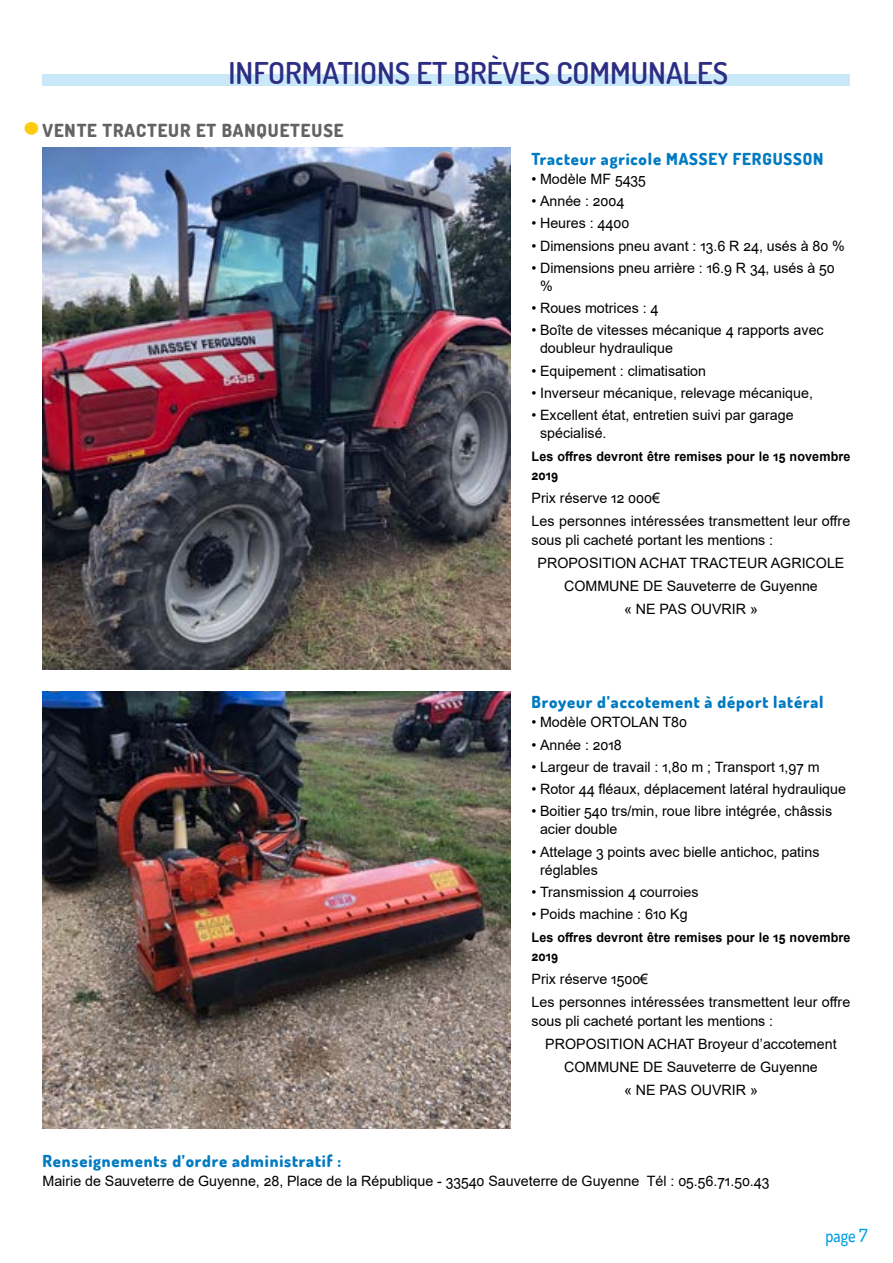
<style>
.page{position:relative;width:893px;height:1263px;background:#fff}
.page>*{position:absolute;margin:0;border:0;box-sizing:border-box;transform-origin:0 0}
.t1{font:600 30px "Dosis";color:#2c2e83}
.t2{font:800 18px "Dosis";letter-spacing:.05em;color:#646363}
.t3{font:500 18px "Dosis";color:#009fe3;scale:.9 1}
.t4{font:800 16.5px "Dosis";letter-spacing:.05em;color:#007ac2}
.t5{font:14.25px/18px "Arial";color:#000}
.t6{font:700 13.2px/18.8px "Arial";letter-spacing:.01em;color:#000;scale:.96 1}
.s1{font-size:48px;color:#fecb0f}
</style>
<div class="page">
<img style="left:43px;top:691px;width:467px;height:437px">
<img style="left:43px;top:148px;width:467px;height:522px">
<div style="left:43px;top:74px;width:807px;height:12px;background:#c9e9fb"></div>
<h1 class="t1" style="left:228px;top:53px;width:501px">INFORMATIONS ET BRÈVES COMMUNALES</h1>
<p class="t2" style="left:23px;top:119px;width:322px"><span class="s1">•</span> VENTE TRACTEUR ET BANQUETEUSE</p>
<p class="t4" style="left:531px;top:148px;width:293px">Tracteur agricole MASSEY FERGUSSON</p>
<p class="t5" style="left:531px;top:170px;width:116px">• Modèle MF 5435</p>
<p class="t5" style="left:531px;top:192px;width:94px">• Année : 2004</p>
<p class="t5" style="left:531px;top:214px;width:99px">• Heures : 4400</p>
<p class="t5" style="left:531px;top:236px;width:315px">• Dimensions pneu avant : 13.6 R 24, usés à 80 %</p>
<p class="t5" style="left:540px;top:259px;width:296px;text-indent:-9px">• Dimensions pneu arrière : 16.9 R 34, usés à 50 %</p>
<p class="t5" style="left:531px;top:299px;width:128px">• Roues motrices : 4</p>
<p class="t5" style="left:540px;top:321px;width:285px;text-indent:-9px">• Boîte de vitesses mécanique 4 rapports avec doubleur hydraulique</p>
<p class="t5" style="left:531px;top:361px;width:176px">• Equipement : climatisation</p>
<p class="t5" style="left:531px;top:384px;width:283px">• Inverseur mécanique, relevage mécanique,</p>
<p class="t5" style="left:540px;top:406px;width:255px;text-indent:-9px">• Excellent état, entretien suivi par garage spécialisé.</p>
<p class="t6" style="left:531px;top:447px;width:334px">Les offres devront être remises pour le 15 novembre<br>2019</p>
<p class="t5" style="left:531px;top:486px;width:320px;line-height:23px">Prix réserve 12 000€<br>Les personnes intéressées transmettent leur offre</p>
<p class="t5" style="left:531px;top:530px;width:243px">sous pli cacheté portant les mentions :</p>
<p class="t5" style="left:538px;top:553px;width:308px">PROPOSITION ACHAT TRACTEUR AGRICOLE</p>
<p class="t5" style="left:564px;top:576px;width:255px">COMMUNE DE Sauveterre de Guyenne</p>
<p class="t5" style="left:624px;top:599px;width:135px">« NE PAS OUVRIR »</p>
<p class="t4" style="left:531px;top:691px;width:293px">Broyeur d’accotement à déport latéral</p>
<p class="t5" style="left:531px;top:713px;width:157px">• Modèle ORTOLAN T80</p>
<p class="t5" style="left:531px;top:735px;width:92px">• Année : 2018</p>
<p class="t5" style="left:531px;top:758px;width:289px">• Largeur de travail : 1,80 m ; Transport 1,97 m</p>
<p class="t5" style="left:531px;top:780px;width:316px">• Rotor 44 fléaux, déplacement latéral hydraulique</p>
<p class="t5" style="left:540px;top:802px;width:294px;text-indent:-9px">• Boitier 540 trs/min, roue libre intégrée, châssis acier double</p>
<p class="t5" style="left:540px;top:842px;width:281px;text-indent:-9px">• Attelage 3 points avec bielle antichoc, patins réglables</p>
<p class="t5" style="left:531px;top:883px;width:168px">• Transmission 4 courroies</p>
<p class="t5" style="left:531px;top:905px;width:158px">• Poids machine : 610 Kg</p>
<p class="t6" style="left:531px;top:928px;width:334px">Les offres devront être remises pour le 15 novembre<br>2019</p>
<p class="t5" style="left:531px;top:967px;width:320px;line-height:23px">Prix réserve 1500€<br>Les personnes intéressées transmettent leur offre</p>
<p class="t5" style="left:531px;top:1011px;width:243px">sous pli cacheté portant les mentions :</p>
<p class="t5" style="left:545px;top:1034px;width:293px">PROPOSITION ACHAT Broyeur d’accotement</p>
<p class="t5" style="left:564px;top:1057px;width:255px">COMMUNE DE Sauveterre de Guyenne</p>
<p class="t5" style="left:624px;top:1080px;width:135px">« NE PAS OUVRIR »</p>
<p class="t4" style="left:43px;top:1150px;width:300px">Renseignements d’ordre administratif :</p>
<p class="t5" style="left:43px;top:1172px;width:728px">Mairie de Sauveterre de Guyenne, 28, Place de la République - 33540 Sauveterre de Guyenne Tél : 05.56.71.50.43</p>
<p class="t3" style="left:826px;top:1223px;width:48px">page 7</p>
</div>
